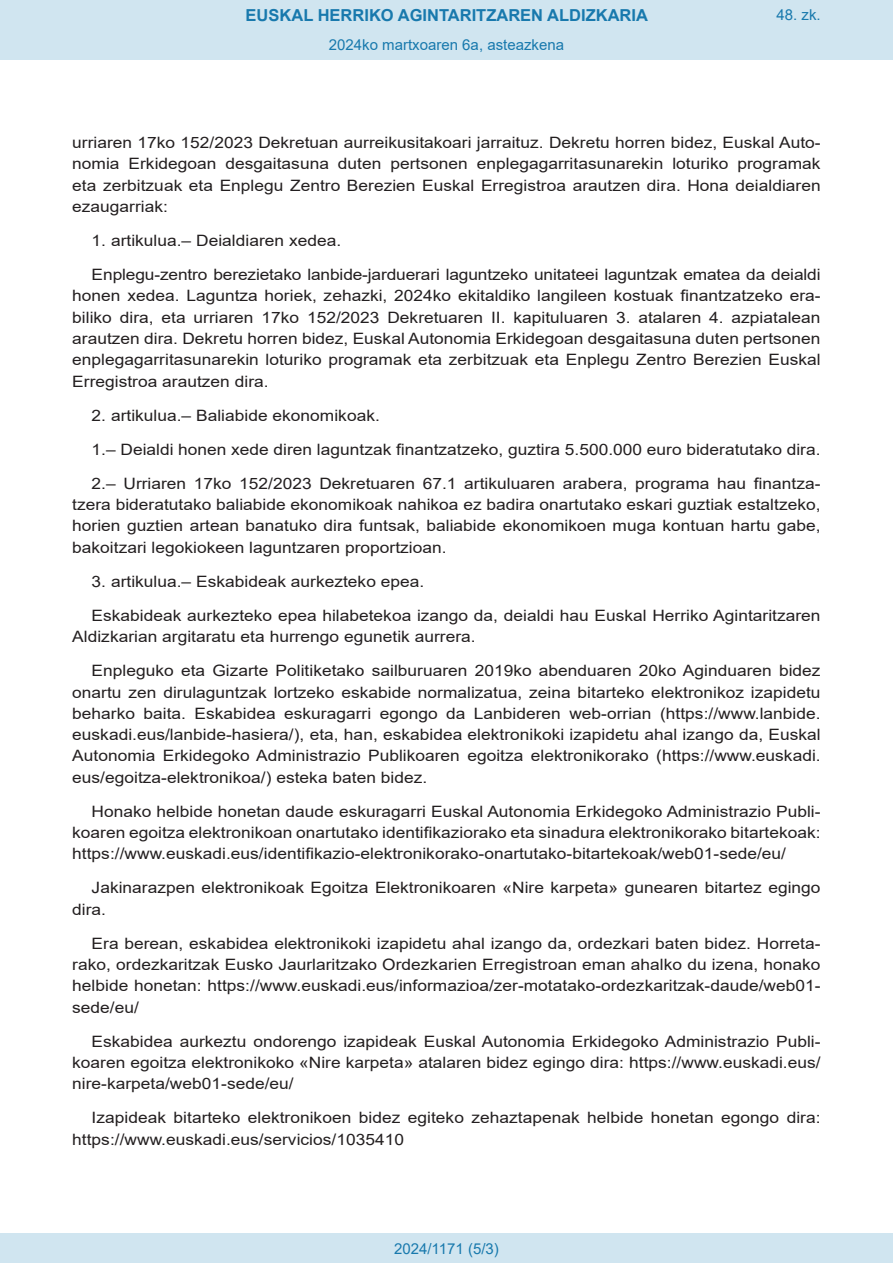
<style>
.page{position:relative;width:893px;height:1263px;background:#fff}
.page>*{position:absolute;margin:0;border:0;box-sizing:border-box;transform-origin:0 0}
.t1{font:700 16.5px "Arial";color:#1879ad}
.BOPVDetalle{font:15.6px/21.3px "Arial";color:#231f20;text-align:justify;scale:1.11 1}
.Paginacion_Centro{font:15px "Arial";color:#1879ad}
</style>
<div class="page">
<div style="left:0;top:0;width:893px;height:60px;background:#d0e5f0"></div>
<div style="left:0;top:1233px;width:893px;height:30px;background:#d0e5f0"></div>
<p class="t1" style="left:246px;top:3px;width:404px">EUSKAL HERRIKO AGINTARITZAREN ALDIZKARIA</p>
<p class="Paginacion_Centro" style="left:329px;top:35px;width:237px">2024ko martxoaren 6a, asteazkena</p>
<p class="Paginacion_Centro" style="left:776px;top:5px;width:46px">48. zk.</p>
<p class="BOPVDetalle" style="left:72px;top:132px;width:676px">urriaren 17ko 152/2023 Dekretuan aurreikusitakoari jarraituz. Dekretu horren bidez, Euskal Auto&shy;nomia Erkidegoan desgaitasuna duten pertsonen enplegagarritasunarekin loturiko programak eta zerbitzuak eta Enplegu Zentro Berezien Euskal Erregistroa arautzen dira. Hona deialdiaren ezaugarriak:</p>
<p class="BOPVDetalle" style="left:92px;top:230px;width:226px">1. artikulua.– Deialdiaren xedea.</p>
<p class="BOPVDetalle" style="left:72px;top:264px;width:676px;text-indent:19px">Enplegu-zentro berezietako lanbide-jarduerari laguntzeko unitateei laguntzak ematea da deialdi honen xedea. Laguntza horiek, zehazki, 2024ko ekitaldiko langileen kostuak finantzatzeko era&shy;biliko dira, eta urriaren 17ko 152/2023 Dekretuaren II. kapituluaren 3. atalaren 4. azpiatalean arautzen dira. Dekretu horren bidez, Euskal Autonomia Erkidegoan desgaitasuna duten pertsonen enplegagarritasunarekin loturiko programak eta zerbitzuak eta Enplegu Zentro Berezien Euskal Erregistroa arautzen dira.</p>
<p class="BOPVDetalle" style="left:92px;top:404px;width:261px">2. artikulua.– Baliabide ekonomikoak.</p>
<p class="BOPVDetalle" style="left:92px;top:438px;width:658px">1.– Deialdi honen xede diren laguntzak finantzatzeko, guztira 5.500.000 euro bideratutako dira.</p>
<p class="BOPVDetalle" style="left:72px;top:473px;width:676px;text-indent:19px">2.– Urriaren 17ko 152/2023 Dekretuaren 67.1 artikuluaren arabera, programa hau finantza&shy;tzera bideratutako baliabide ekonomikoak nahikoa ez badira onartutako eskari guztiak estaltzeko, horien guztien artean banatuko dira funtsak, baliabide ekonomikoen muga kontuan hartu gabe, bakoitzari legokiokeen laguntzaren proportzioan.</p>
<p class="BOPVDetalle" style="left:92px;top:570px;width:301px">3. artikulua.– Eskabideak aurkezteko epea.</p>
<p class="BOPVDetalle" style="left:72px;top:605px;width:676px;text-indent:19px">Eskabideak aurkezteko epea hilabetekoa izango da, deialdi hau Euskal Herriko Agintaritzaren<br>Aldizkarian argitaratu eta hurrengo egunetik aurrera.</p>
<p class="BOPVDetalle" style="left:72px;top:660px;width:676px;text-indent:19px">Enpleguko eta Gizarte Politiketako sailburuaren 2019ko abenduaren 20ko Aginduaren bidez onartu zen dirulaguntzak lortzeko eskabide normalizatua, zeina bitarteko elektronikoz izapidetu beharko baita. Eskabidea eskuragarri egongo da Lanbideren web-orrian (https://www.lanbide. euskadi.eus/lanbide-hasiera/), eta, han, eskabidea elektronikoki izapidetu ahal izango da, Euskal Autonomia Erkidegoko Administrazio Publikoaren egoitza elektronikorako (https://www.euskadi. eus/egoitza-elektronikoa/) esteka baten bidez.</p>
<p class="BOPVDetalle" style="left:72px;top:800px;width:676px;text-indent:19px">Honako helbide honetan daude eskuragarri Euskal Autonomia Erkidegoko Administrazio Publi&shy;koaren egoitza elektronikoan onartutako identifikaziorako eta sinadura elektronikorako bitartekoak: https://www.euskadi.eus/identifikazio-elektronikorako-onartutako-bitartekoak/web01-sede/eu/</p>
<p class="BOPVDetalle" style="left:72px;top:877px;width:676px;text-indent:19px">Jakinarazpen elektronikoak Egoitza Elektronikoaren «Nire karpeta» gunearen bitartez egingo dira.</p>
<p class="BOPVDetalle" style="left:72px;top:932px;width:676px;text-indent:19px">Era berean, eskabidea elektronikoki izapidetu ahal izango da, ordezkari baten bidez. Horreta&shy;rako, ordezkaritzak Eusko Jaurlaritzako Ordezkarien Erregistroan eman ahalko du izena, honako helbide honetan: https://www.euskadi.eus/informazioa/zer-motatako-ordezkaritzak-daude/web01- sede/eu/</p>
<p class="BOPVDetalle" style="left:72px;top:1030px;width:676px;text-indent:19px">Eskabidea aurkeztu ondorengo izapideak Euskal Autonomia Erkidegoko Administrazio Publi&shy;koaren egoitza elektronikoko «Nire karpeta» atalaren bidez egingo dira: https://www.euskadi.eus/ nire-karpeta/web01-sede/eu/</p>
<p class="BOPVDetalle" style="left:72px;top:1107px;width:676px;text-indent:19px">Izapideak bitarteko elektronikoen bidez egiteko zehaztapenak helbide honetan egongo dira: https://www.euskadi.eus/servicios/1035410</p>
<p class="Paginacion_Centro" style="left:394px;top:1238px;width:106px">2024/1171 (5/3)</p>
</div>
